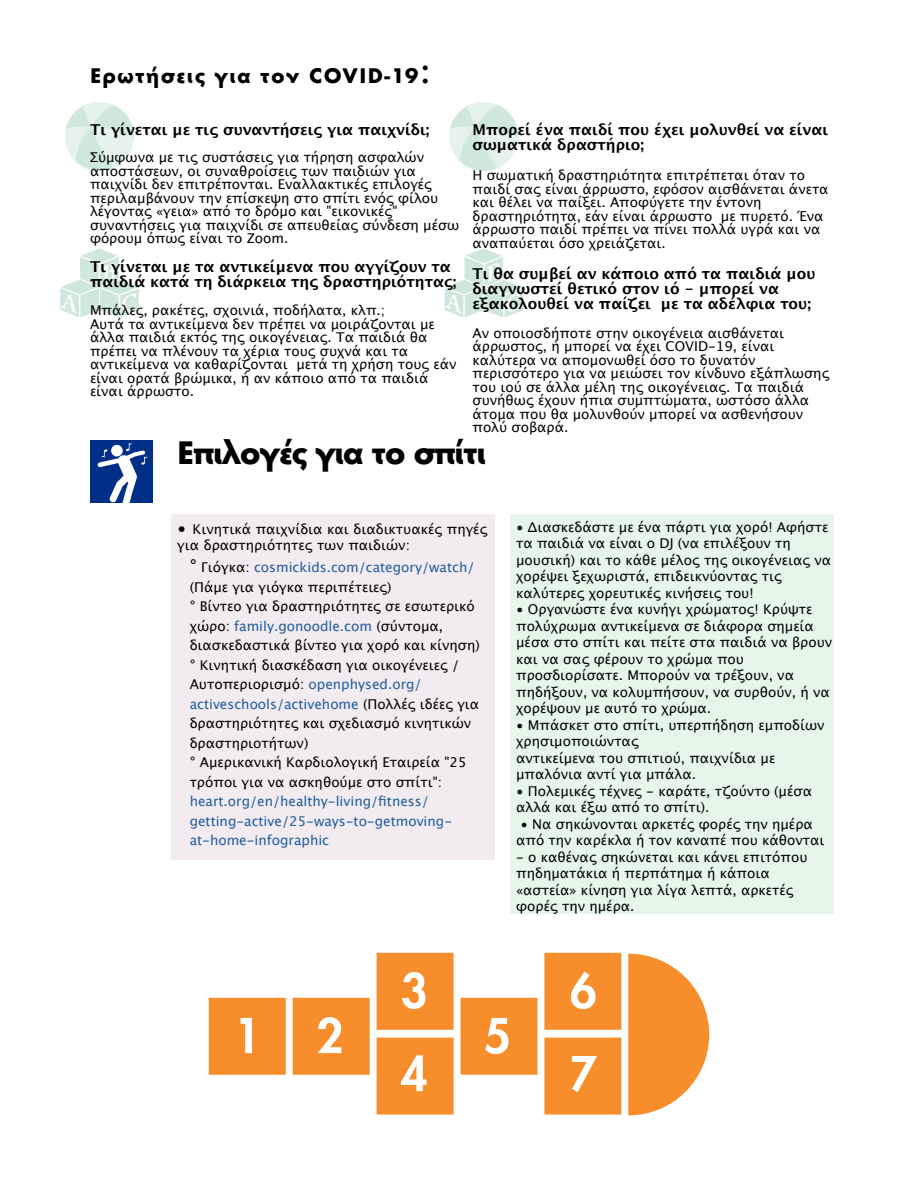
<style>
.page{position:relative;width:918px;height:1188px;background:#fff}
.page>*{position:absolute;margin:0;border:0;box-sizing:border-box;transform-origin:0 0}
.t1{font:700 30px "Futura";letter-spacing:-.045em;color:#000}
.t2{font:700 19.5px "Futura";letter-spacing:.075em;color:#000}
.t3{font:700 15px/15px "Lucida Grande";color:#000}
.t4{font:13.5px/13.5px "Lucida Grande";color:#000}
.t5{font:13.5px/19.5px "Lucida Grande";color:#215e9f}
.s1{font-weight:500;font-size:36px}
.s2{font-size:16.5px}
.s3{color:#215e9f}
</style>
<div class="page">
<svg style="left:60px;top:248px;width:79px;height:70px"></svg>
<svg style="left:445px;top:248px;width:78px;height:70px"></svg>
<svg style="left:65px;top:102px;width:69px;height:69px"></svg>
<svg style="left:449px;top:102px;width:69px;height:69px"></svg>
<div style="left:171px;top:514px;width:324px;height:346px;background:#f2ebef"></div>
<div style="left:510px;top:514px;width:324px;height:400px;background:#e6f7ea"></div>
<div style="left:90px;top:440px;width:63px;height:63px;background:#002f87"></div>
<svg style="left:98px;top:443px;width:50px;height:60px"></svg>
<svg style="left:628px;top:954px;width:81px;height:161px"></svg>
<svg style="left:209px;top:998px;width:77px;height:77px;background:#f79235"></svg>
<svg style="left:293px;top:998px;width:77px;height:77px;background:#f7963c"></svg>
<svg style="left:461px;top:998px;width:76px;height:77px;background:#f7953b"></svg>
<svg style="left:377px;top:953px;width:77px;height:77px;background:#f7963c"></svg>
<svg style="left:377px;top:1038px;width:77px;height:77px;background:#f7963d"></svg>
<svg style="left:544px;top:953px;width:77px;height:77px;background:#f7963d"></svg>
<div style="left:578px;top:990px;width:11px;height:13px;background:#f78d2b;border-radius:50%"></div>
<svg style="left:544px;top:1038px;width:77px;height:77px;background:#f79439"></svg>
<h2 class="t2" style="left:90px;top:66px;width:342px">Ερωτήσεις για τον COVID-19<span class="s1">:</span></h2>
<p class="t3" style="left:90px;top:124px;width:341px">Τι γίνεται με τις συναντήσεις για παιχνίδι;</p>
<p class="t4" style="left:90px;top:152px;width:371px">Σύμφωνα με τις συστάσεις για τήρηση ασφαλών αποστάσεων, οι συναθροίσεις των παιδιών για παιχνίδι δεν επιτρέπονται. Εναλλακτικές επιλογές περιλαμβάνουν την επίσκεψη στο σπίτι ενός φίλου λέγοντας «γεια» από το δρόμο και "εικονικές" συναντήσεις για παιχνίδι σε απευθείας σύνδεση μέσω φόρουμ όπως είναι το Ζoom.</p>
<p class="t3" style="left:90px;top:260px;width:368px">Τι γίνεται με τα αντικείμενα που αγγίζουν τα παιδιά κατά τη διάρκεια της δραστηριότητας;</p>
<p class="t4" style="left:90px;top:305px;width:368px">Μπάλες, ρακέτες, σχοινιά, ποδήλατα, κλπ.;<br>Αυτά τα αντικείμενα δεν πρέπει να μοιράζονται με άλλα παιδιά εκτός της οικογένειας. Τα παιδιά θα πρέπει να πλένουν τα χέρια τους συχνά και τα αντικείμενα να καθαρίζονται μετά τη χρήση τους εάν είναι ορατά βρώμικα, ή αν κάποιο από τα παιδιά είναι άρρωστο.</p>
<p class="t3" style="left:473px;top:124px;width:357px">Μπορεί ένα παιδί που έχει μολυνθεί να είναι σωματικά δραστήριο;</p>
<p class="t4" style="left:473px;top:170px;width:358px">Η σωματική δραστηριότητα επιτρέπεται όταν το παιδί σας είναι άρρωστο, εφόσον αισθάνεται άνετα και θέλει να παίξει. Αποφύγετε την έντονη δραστηριότητα, εάν είναι άρρωστο με πυρετό. Ένα άρρωστο παιδί πρέπει να πίνει πολλά υγρά και να αναπαύεται όσο χρειάζεται.</p>
<p class="t3" style="left:473px;top:268px;width:345px">Τι θα συμβεί αν κάποιο από τα παιδιά μου διαγνωστεί θετικό στον ιό - μπορεί να εξακολουθεί να παίζει με τα αδέλφια του;</p>
<p class="t4" style="left:473px;top:327px;width:358px">Αν οποιοσδήποτε στην οικογένεια αισθάνεται άρρωστος, ή μπορεί να έχει COVID-19, είναι καλύτερα να απομονωθεί όσο το δυνατόν περισσότερο για να μειώσει τον κίνδυνο εξάπλωσης του ιού σε άλλα μέλη της οικογένειας. Τα παιδιά συνήθως έχουν ήπια συμπτώματα, ωστόσο άλλα άτομα που θα μολυνθούν μπορεί να ασθενήσουν πολύ σοβαρά.</p>
<h1 class="t1" style="left:177px;top:439px;width:310px">Επιλογές για το σπίτι</h1>
<p class="t4" style="left:177px;top:522px;width:312px;line-height:16.5px"><span class="s2">•</span> Κινητικά παιχνίδια και διαδικτυακές πηγές για δραστηριότητες των παιδιών:</p>
<p class="t4" style="left:190px;top:559px;width:292px;line-height:19.5px"><span class="s2">°</span> Γιόγκα: <span class="s3">cosmickids.com/category/watch/ </span>(Πάμε για γιόγκα περιπέτειες)<br>° Βίντεο για δραστηριότητες σε εσωτερικό χώρο: <span class="s3">family.gonoodle.com</span> (σύντομα, διασκεδαστικά βίντεο για χορό και κίνηση) ° Κινητική διασκέδαση για οικογένειες / Αυτοπεριορισμό: <span class="s3">openphysed.org/ activeschools/activehome</span> (Πολλές ιδέες για δραστηριότητες και σχεδιασμό κινητικών δραστηριοτήτων)<br>° Αμερικανική Καρδιολογική Εταιρεία "25 τρόποι για να ασκηθούμε στο σπίτι":</p>
<p class="t5" style="left:190px;top:793px;width:264px">heart.org/en/healthy-living/fitness/ getting-active/25-ways-to-getmoving&shy;at-home-infographic</p>
<p class="t4" style="left:516px;top:519px;width:317px;line-height:16.5px">• Διασκεδάστε με ένα πάρτι για χορό! Αφήστε τα παιδιά να είναι ο DJ (να επιλέξουν τη μουσική) και το κάθε μέλος της οικογένειας να χορέψει ξεχωριστά, επιδεικνύοντας τις καλύτερες χορευτικές κινήσεις του!</p>
<p class="t4" style="left:516px;top:602px;width:318px;line-height:16.5px">• Οργανώστε ένα κυνήγι χρώματος! Κρύψτε πολύχρωμα αντικείμενα σε διάφορα σημεία μέσα στο σπίτι και πείτε στα παιδιά να βρουν και να σας φέρουν το χρώμα που προσδιορίσατε. Μπορούν να τρέξουν, να πηδήξουν, να κολυμπήσουν, να συρθούν, ή να χορέψουν με αυτό το χρώμα.</p>
<p class="t4" style="left:516px;top:717px;width:310px;line-height:16.5px">• Μπάσκετ στο σπίτι, υπερπήδηση εμποδίων χρησιμοποιώντας<br>αντικείμενα του σπιτιού, παιχνίδια με μπαλόνια αντί για μπάλα.</p>
<p class="t4" style="left:516px;top:783px;width:297px;line-height:16.5px">• Πολεμικές τέχνες - καράτε, τζούντο (μέσα αλλά και έξω από το σπίτι).</p>
<p class="t4" style="left:516px;top:816px;width:310px;line-height:16.5px;text-align:center">• Να σηκώνονται αρκετές φορές την ημέρα από την καρέκλα ή τον καναπέ που κάθονται</p>
<p class="t4" style="left:516px;top:849px;width:293px;line-height:16.5px">- ο καθένας σηκώνεται και κάνει επιτόπου πηδηματάκια ή περπάτημα ή κάποια «αστεία» κίνηση για λίγα λεπτά, αρκετές φορές την ημέρα.</p>
</div>
